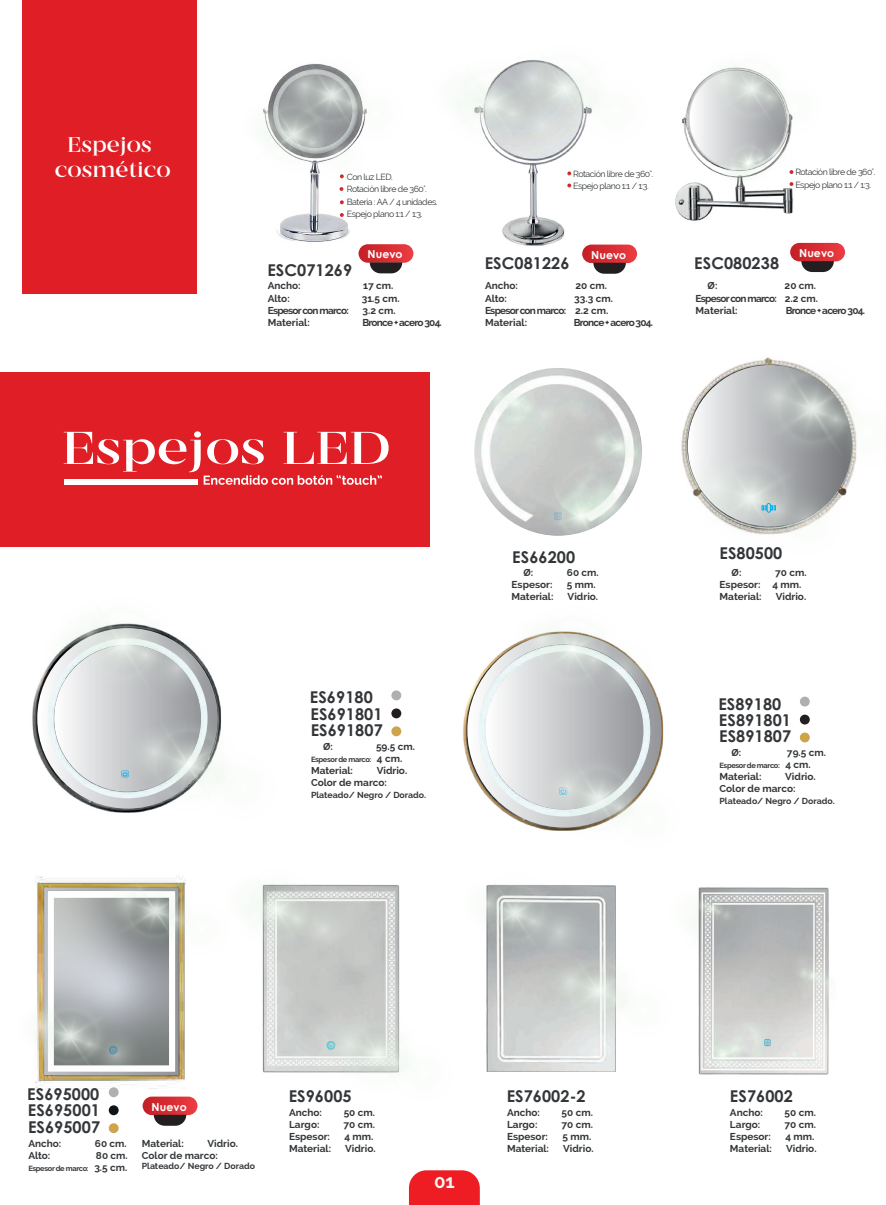
<style>
.page{position:relative;width:886px;height:1205px;background:#fff}
.page>*{position:absolute;margin:0;border:0;box-sizing:border-box;transform-origin:0 0}
.t1{font:300 21.25px/25.5px "MADE Coachella";color:#fff;text-align:center}
.t2{font:700 18.75px "Raleway";color:#f2f3f4}
.t3{font:700 16.25px "Century Gothic";letter-spacing:.005em;color:#333638}
.t4{font:700 16.25px "Century Gothic";letter-spacing:.005em;color:#343639}
.t5{font:700 16.25px "Century Gothic";letter-spacing:.005em;color:#343739}
.t6{font:700 11px "Century Gothic";letter-spacing:.005em;color:#fff}
.t7{font:700 10px/12px "Raleway";color:#333638}
.t8{font:700 10px/12px "Raleway";letter-spacing:-.075em;color:#343639}
.t9{font:700 10px/12px "Raleway";color:#343739}
.t10{font:700 10px "Raleway";color:#343639}
.t11{font:8.75px/12.5px "Raleway";letter-spacing:-.05em;color:#323638}
.t12{font:700 8.75px "Raleway";color:#333638}
.t13{font:700 8.75px "Raleway";color:#343739}
.t14{font:700 7.5px "Raleway";letter-spacing:-.05em;color:#333638}
.t15{font:700 7.5px "Raleway";letter-spacing:-.05em;color:#343739}
.s1{font-size:10px}
</style>
<div class="page">
<svg style="left:467px;top:631px;width:197px;height:200px"></svg>
<img style="left:474px;top:368px;width:168px;height:168px;border-radius:84px">
<img style="left:487px;top:1043px;width:128px;height:28px">
<div style="left:391px;top:690px;width:10px;height:10px;background:#b0aeb1;border-radius:50%"></div>
<div style="left:391px;top:708px;width:10px;height:10px;background:#231f20;border-radius:50%"></div>
<div style="left:391px;top:726px;width:10px;height:10px;background:#cda449;border-radius:50%"></div>
<div style="left:800px;top:696px;width:10px;height:10px;background:#b0aeb1;border-radius:50%"></div>
<div style="left:800px;top:714px;width:10px;height:10px;background:#231f20;border-radius:50%"></div>
<div style="left:800px;top:732px;width:10px;height:10px;background:#cda449;border-radius:50%"></div>
<svg style="left:37px;top:623px;width:185px;height:190px"></svg>
<svg style="left:486px;top:884px;width:140px;height:159px"></svg>
<svg style="left:409px;top:1170px;width:71px;height:35px"></svg>
<img style="left:697px;top:887px;width:133px;height:188px">
<img style="left:675px;top:102px;width:118px;height:119px">
<img style="left:502px;top:161px;width:134px;height:90px">
<svg style="left:468px;top:60px;width:128px;height:101px"></svg>
<img style="left:276px;top:191px;width:74px;height:51px">
<div style="left:358px;top:244px;width:55px;height:19px;background:linear-gradient(to right,#c22027,#ec3a3f);border-radius:9px"></div>
<svg style="left:370px;top:262px;width:32px;height:11px"></svg>
<div style="left:582px;top:245px;width:55px;height:18px;background:linear-gradient(to right,#c22128,#ec3b40);border-radius:9px"></div>
<svg style="left:593px;top:263px;width:33px;height:11px"></svg>
<div style="left:790px;top:243px;width:55px;height:18px;background:linear-gradient(to right,#c21f26,#ec3b40);border-radius:9px"></div>
<svg style="left:801px;top:261px;width:33px;height:11px"></svg>
<svg style="left:263px;top:63px;width:104px;height:128px"></svg>
<svg style="left:340px;top:200px;width:4px;height:4px"></svg>
<svg style="left:340px;top:213px;width:4px;height:4px"></svg>
<svg style="left:567px;top:171px;width:4px;height:4px"></svg>
<svg style="left:567px;top:184px;width:4px;height:3px"></svg>
<svg style="left:689px;top:67px;width:105px;height:127px"></svg>
<div style="left:22px;top:0;width:175px;height:294px;background:#df1e25"></div>
<div style="left:0;top:372px;width:430px;height:175px;background:#df1e25"></div>
<svg style="left:684px;top:357px;width:173px;height:178px"></svg>
<svg style="left:35px;top:876px;width:371px;height:230px"></svg>
<div style="left:109px;top:1087px;width:10px;height:10px;background:#b0b0b3;border-radius:50%"></div>
<div style="left:109px;top:1105px;width:10px;height:10px;background:#111416;border-radius:50%"></div>
<div style="left:109px;top:1123px;width:10px;height:10px;background:#cea54a;border-radius:50%"></div>
<svg style="left:64px;top:431px;width:325px;height:54px"></svg>
<div style="left:143px;top:1096px;width:54px;height:19px;background:linear-gradient(to right,#c21e25,#ec3d42);border-radius:9px"></div>
<svg style="left:154px;top:1115px;width:32px;height:11px"></svg>
<h1 class="t1" style="left:55px;top:133px;width:118px">Espejos cosmético</h1>
<p class="t11" style="left:347px;top:171px;width:92px">Con luz LED.<br>Rotación libre de 360°.<br>Bateria : AA / 4 unidades.<br>Espejo plano 1:1 / 1:3.</p>
<p class="t11" style="left:573px;top:167px;width:82px">Rotación libre de 360°.<br>Espejo plano 1:1 / 1:3.</p>
<p class="t11" style="left:795px;top:166px;width:82px">Rotación libre de 360°.<br>Espejo plano 1:1 / 1:3.</p>
<p class="t6" style="left:368px;top:246px;width:37px">Nuevo</p>
<p class="t6" style="left:591px;top:246px;width:37px">Nuevo</p>
<p class="t6" style="left:799px;top:245px;width:37px">Nuevo</p>
<h3 class="t4" style="left:694px;top:251px;width:86px">ESC080238</h3>
<p class="t8" style="left:707px;top:280px;width:11px">Ø:</p>
<h3 class="t4" style="left:485px;top:251px;width:86px">ESC081226</h3>
<p class="t8" style="left:485px;top:280px;width:35px">Ancho:</p>
<p class="t8" style="left:576px;top:280px;width:33px">20 cm.</p>
<p class="t8" style="left:485px;top:292px;width:24px">Alto:</p>
<h3 class="t4" style="left:267px;top:257px;width:86px">ESC071269</h3>
<p class="t8" style="left:268px;top:280px;width:35px">Ancho:</p>
<p class="t8" style="left:363px;top:280px;width:32px">17 cm.</p>
<p class="t8" style="left:268px;top:292px;width:24px">Alto:</p>
<p class="t8" style="left:362px;top:292px;width:39px">31.5 cm.</p>
<p class="t8" style="left:268px;top:304px;width:83px">Espesor con marco:</p>
<p class="t8" style="left:362px;top:304px;width:35px">3.2 cm.</p>
<p class="t10" style="left:268px;top:316px;width:44px">Material:</p>
<p class="t8" style="left:363px;top:316px;width:81px">Bronce + acero 304.</p>
<p class="t8" style="left:695px;top:280px;width:124px;text-indent:89px">20 cm.<br>Espesor con marco: 2.2 cm.<br>Material:</p>
<p class="t8" style="left:485px;top:292px;width:129px;text-indent:89px">33.3 cm.<br>Espesor con marco: 2.2 cm.<br>Material:</p>
<p class="t8" style="left:786px;top:304px;width:81px">Bronce + acero 304.</p>
<p class="t8" style="left:574px;top:316px;width:81px">Bronce + acero 304.</p>
<h3 class="t3" style="left:310px;top:685px;width:64px">ES69180</h3>
<p class="t7" style="left:323px;top:740px;width:11px">Ø:</p>
<p class="t7" style="left:376px;top:740px;width:40px">59.5 cm.</p>
<p class="t14" style="left:311px;top:755px;width:93px">Espesor de marco: <span class="s1">4 cm.</span></p>
<p class="t7" style="left:311px;top:764px;width:44px">Material:</p>
<h3 class="t3" style="left:310px;top:701px;width:74px">ES691801</h3>
<h3 class="t3" style="left:311px;top:718px;width:74px">ES691807</h3>
<p class="t7" style="left:311px;top:764px;width:98px;text-indent:66px">Vidrio.<br>Color de marco:</p>
<p class="t12" style="left:311px;top:790px;width:117px">Plateado/ Negro / Dorado.</p>
<h3 class="t3" style="left:512px;top:544px;width:64px">ES66200</h3>
<p class="t7" style="left:523px;top:566px;width:11px">Ø:</p>
<p class="t7" style="left:567px;top:566px;width:33px">60 cm.</p>
<p class="t7" style="left:511px;top:578px;width:42px">Espesor:</p>
<p class="t7" style="left:567px;top:578px;width:30px">5 mm.</p>
<p class="t7" style="left:511px;top:590px;width:44px">Material:</p>
<p class="t7" style="left:568px;top:590px;width:32px">Vidrio.</p>
<h3 class="t3" style="left:719px;top:541px;width:64px">ES80500</h3>
<p class="t7" style="left:731px;top:566px;width:11px">Ø:</p>
<p class="t7" style="left:719px;top:566px;width:88px;text-indent:55px">70 cm.<br>Espesor: 4 mm.<br>Material:</p>
<p class="t7" style="left:776px;top:590px;width:32px">Vidrio.</p>
<h3 class="t3" style="left:718px;top:691px;width:64px">ES89180</h3>
<p class="t7" style="left:731px;top:747px;width:11px">Ø:</p>
<p class="t7" style="left:787px;top:747px;width:41px">79.5 cm.</p>
<p class="t14" style="left:719px;top:761px;width:93px">Espesor de marco: <span class="s1">4 cm.</span></p>
<p class="t7" style="left:719px;top:771px;width:44px">Material:</p>
<h3 class="t3" style="left:719px;top:707px;width:74px">ES891801</h3>
<h3 class="t3" style="left:719px;top:724px;width:74px">ES891807</h3>
<p class="t7" style="left:719px;top:771px;width:98px;text-indent:66px">Vidrio.<br>Color de marco:</p>
<p class="t12" style="left:719px;top:796px;width:117px">Plateado/ Negro / Dorado.</p>
<h3 class="t5" style="left:27px;top:1082px;width:74px">ES695000</h3>
<p class="t9" style="left:28px;top:1137px;width:35px">Ancho:</p>
<p class="t9" style="left:95px;top:1137px;width:33px">60 cm.</p>
<p class="t9" style="left:28px;top:1149px;width:24px">Alto:</p>
<p class="t9" style="left:96px;top:1149px;width:33px">80 cm.</p>
<p class="t15" style="left:28px;top:1164px;width:101px">Espesor de marco: <span class="s1">3.5 cm.</span></p>
<h3 class="t5" style="left:28px;top:1098px;width:74px">ES695001</h3>
<h3 class="t5" style="left:28px;top:1115px;width:74px">ES695007</h3>
<p class="t6" style="left:152px;top:1098px;width:37px">Nuevo</p>
<p class="t9" style="left:142px;top:1137px;width:98px;text-indent:66px">Vidrio.<br>Color de marco:</p>
<p class="t13" style="left:142px;top:1161px;width:115px">Plateado/ Negro / Dorado</p>
<p class="t9" style="left:142px;top:1137px;width:44px">Material:</p>
<h3 class="t3" style="left:289px;top:1083px;width:64px">ES96005</h3>
<p class="t7" style="left:289px;top:1106px;width:35px">Ancho:</p>
<p class="t7" style="left:344px;top:1106px;width:33px">50 cm.</p>
<p class="t7" style="left:289px;top:1118px;width:32px">Largo:</p>
<p class="t7" style="left:343px;top:1118px;width:33px">70 cm.</p>
<p class="t7" style="left:289px;top:1130px;width:42px">Espesor:</p>
<p class="t7" style="left:344px;top:1130px;width:30px">4 mm.</p>
<p class="t7" style="left:289px;top:1142px;width:44px">Material:</p>
<p class="t7" style="left:345px;top:1142px;width:32px">Vidrio.</p>
<h2 class="t2" style="left:434px;top:1170px;width:22px">01</h2>
<h3 class="t3" style="left:507px;top:1084px;width:80px">ES76002-2</h3>
<p class="t7" style="left:507px;top:1106px;width:35px">Ancho:</p>
<p class="t7" style="left:562px;top:1106px;width:33px">50 cm.</p>
<p class="t7" style="left:507px;top:1118px;width:32px">Largo:</p>
<p class="t7" style="left:561px;top:1118px;width:33px">70 cm.</p>
<p class="t7" style="left:507px;top:1130px;width:42px">Espesor:</p>
<p class="t7" style="left:562px;top:1130px;width:30px">5 mm.</p>
<p class="t7" style="left:507px;top:1142px;width:44px">Material:</p>
<p class="t7" style="left:563px;top:1142px;width:32px">Vidrio.</p>
<h3 class="t3" style="left:730px;top:1083px;width:64px">ES76002</h3>
<p class="t7" style="left:730px;top:1106px;width:35px">Ancho:</p>
<p class="t7" style="left:784px;top:1106px;width:33px">50 cm.</p>
<p class="t7" style="left:730px;top:1118px;width:32px">Largo:</p>
<p class="t7" style="left:784px;top:1118px;width:33px">70 cm.</p>
<p class="t7" style="left:730px;top:1130px;width:42px">Espesor:</p>
<p class="t7" style="left:785px;top:1130px;width:30px">4 mm.</p>
<p class="t7" style="left:730px;top:1142px;width:44px">Material:</p>
<p class="t7" style="left:786px;top:1142px;width:32px">Vidrio.</p>
</div>
